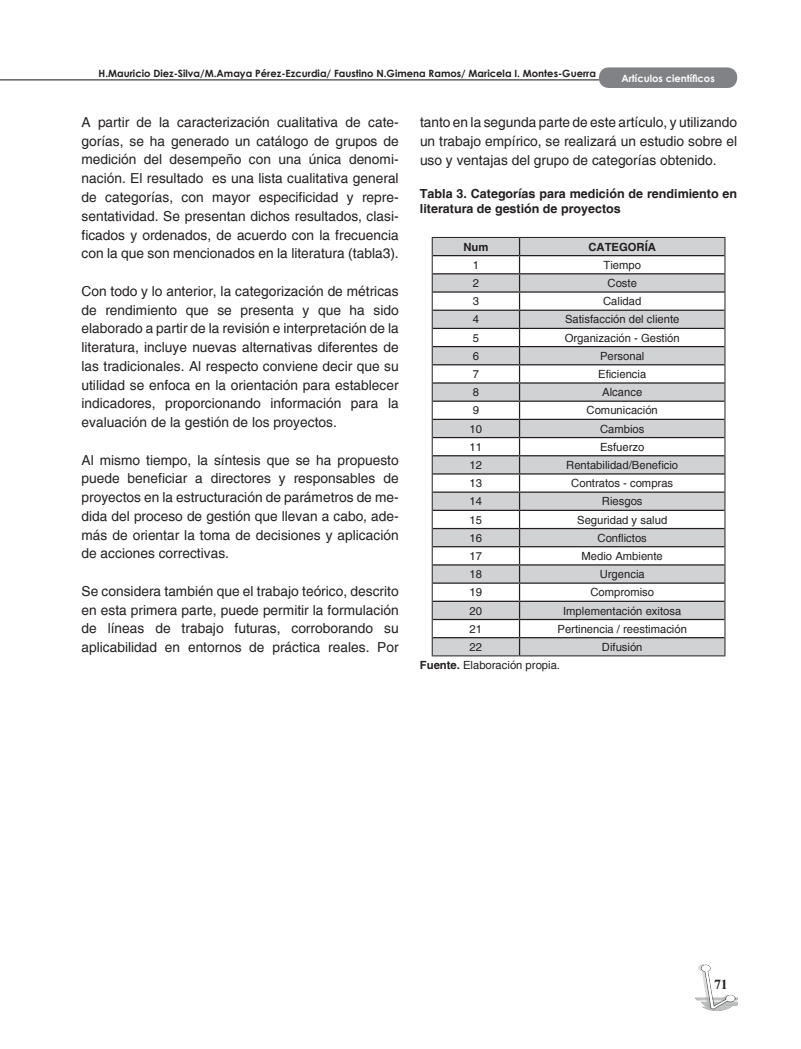
<style>
.page{position:relative;width:801px;height:1049px;background:#fff}
.page>*{position:absolute;margin:0;border:0;box-sizing:border-box;transform-origin:0 0}
.t1{font:13.75px/18.8px "Helvetica";color:#231f20;text-align:justify}
.t2{font:700 13.75px "Times New Roman";color:#231f20}
.t3{font:700 12.5px/15px "Helvetica";color:#231f20}
.t4{font:11.25px "Helvetica";color:#231f20}
.t5{font:700 11.25px "Helvetica";color:#231f20}
.t6{font:700 10px "Century Gothic";color:#231f20}
.t7{font:700 10px "Century Gothic";color:#fdfdfd}
.s1{font-weight:700}
</style>
<div class="page">
<div style="left:599px;top:67px;width:138px;height:21px;background:#808285;border-radius:10px"></div>
<hr style="left:0;top:79px;width:599px;height:1px;background:#6c6d70">
<img style="left:695px;top:964px;width:42px;height:46px">
<svg style="left:433px;top:238px;width:291px;height:417px;fill:#d1d2d4"></svg>
<hr style="left:433px;top:255px;width:86px;height:1px;background:#231f20">
<hr style="left:519px;top:255px;width:205px;height:1px;background:#231f20">
<hr style="left:433px;top:273px;width:86px;height:1px;background:#231f20">
<hr style="left:519px;top:273px;width:205px;height:1px;background:#231f20">
<hr style="left:433px;top:291px;width:86px;height:2px;background:#231f20">
<hr style="left:519px;top:291px;width:205px;height:2px;background:#231f20">
<hr style="left:433px;top:310px;width:86px;height:1px;background:#231f20">
<hr style="left:519px;top:310px;width:205px;height:1px;background:#231f20">
<hr style="left:433px;top:328px;width:86px;height:1px;background:#231f20">
<hr style="left:519px;top:328px;width:205px;height:1px;background:#231f20">
<hr style="left:433px;top:346px;width:86px;height:1px;background:#231f20">
<hr style="left:519px;top:346px;width:205px;height:1px;background:#231f20">
<hr style="left:433px;top:364px;width:86px;height:1px;background:#231f20">
<hr style="left:519px;top:364px;width:205px;height:1px;background:#231f20">
<hr style="left:433px;top:382px;width:86px;height:2px;background:#231f20">
<hr style="left:519px;top:382px;width:205px;height:2px;background:#231f20">
<hr style="left:433px;top:400px;width:86px;height:2px;background:#231f20">
<hr style="left:519px;top:400px;width:205px;height:2px;background:#231f20">
<hr style="left:433px;top:419px;width:86px;height:1px;background:#231f20">
<hr style="left:519px;top:419px;width:205px;height:1px;background:#231f20">
<hr style="left:433px;top:437px;width:86px;height:1px;background:#231f20">
<hr style="left:519px;top:437px;width:205px;height:1px;background:#231f20">
<hr style="left:433px;top:455px;width:86px;height:1px;background:#231f20">
<hr style="left:519px;top:455px;width:205px;height:1px;background:#231f20">
<hr style="left:433px;top:473px;width:86px;height:2px;background:#231f20">
<hr style="left:519px;top:473px;width:205px;height:2px;background:#231f20">
<hr style="left:433px;top:491px;width:86px;height:2px;background:#231f20">
<hr style="left:519px;top:491px;width:205px;height:2px;background:#231f20">
<hr style="left:433px;top:510px;width:86px;height:1px;background:#231f20">
<hr style="left:519px;top:510px;width:205px;height:1px;background:#231f20">
<hr style="left:433px;top:528px;width:86px;height:1px;background:#231f20">
<hr style="left:519px;top:528px;width:205px;height:1px;background:#231f20">
<hr style="left:433px;top:546px;width:86px;height:1px;background:#231f20">
<hr style="left:519px;top:546px;width:205px;height:1px;background:#231f20">
<hr style="left:433px;top:564px;width:86px;height:1px;background:#231f20">
<hr style="left:519px;top:564px;width:205px;height:1px;background:#231f20">
<hr style="left:433px;top:582px;width:86px;height:2px;background:#231f20">
<hr style="left:519px;top:582px;width:205px;height:2px;background:#231f20">
<hr style="left:433px;top:601px;width:86px;height:1px;background:#231f20">
<hr style="left:519px;top:601px;width:205px;height:1px;background:#231f20">
<hr style="left:433px;top:619px;width:86px;height:1px;background:#231f20">
<hr style="left:519px;top:619px;width:205px;height:1px;background:#231f20">
<hr style="left:433px;top:637px;width:86px;height:1px;background:#231f20">
<hr style="left:519px;top:637px;width:205px;height:1px;background:#231f20">
<svg style="left:519px;top:238px;width:1px;height:417px"></svg>
<hr style="left:432px;top:237px;width:87px;height:1px;background:#231f20">
<hr style="left:519px;top:237px;width:206px;height:1px;background:#231f20">
<svg style="left:432px;top:238px;width:1px;height:417px"></svg>
<svg style="left:724px;top:238px;width:1px;height:417px"></svg>
<hr style="left:432px;top:655px;width:87px;height:1px;background:#231f20">
<hr style="left:519px;top:655px;width:206px;height:1px;background:#231f20">
<p class="t6" style="left:99px;top:65px;width:499px">H.Mauricio Diez-Silva/M.Amaya Pérez-Ezcurdia/ Faustino N.Gimena Ramos/ Maricela I. Montes-Guerra</p>
<p class="t7" style="left:621px;top:70px;width:95px">Artículos científicos</p>
<p class="t1" style="left:82px;top:113px;width:319px">A partir de la caracterización cualitativa de cate&shy;gorías, se ha generado un catálogo de grupos de medición del desempeño con una única denomi&shy;nación. El resultado es una lista cualitativa general de categorías, con mayor especificidad y repre&shy;sentatividad. Se presentan dichos resultados, clasi&shy;ficados y ordenados, de acuerdo con la frecuencia con la que son mencionados en la literatura (tabla3).</p>
<p class="t1" style="left:82px;top:282px;width:319px">Con todo y lo anterior, la categorización de métricas de rendimiento que se presenta y que ha sido elaborado a partir de la revisión e interpretación de la literatura, incluye nuevas alternativas diferentes de las tradicionales. Al respecto conviene decir que su utilidad se enfoca en la orientación para establecer indicadores, proporcionando información para la evaluación de la gestión de los proyectos.</p>
<p class="t1" style="left:82px;top:450px;width:319px">Al mismo tiempo, la síntesis que se ha propuesto puede beneficiar a directores y responsables de proyectos en la estructuración de parámetros de me&shy;dida del proceso de gestión que llevan a cabo, ade&shy;más de orientar la toma de decisiones y aplicación de acciones correctivas.</p>
<p class="t1" style="left:82px;top:582px;width:319px">Se considera también que el trabajo teórico, descrito en esta primera parte, puede permitir la formulación de líneas de trabajo futuras, corroborando su aplicabilidad en entornos de práctica reales. Por</p>
<p class="t1" style="left:420px;top:113px;width:319px">tanto en la segunda parte de este artículo, y utilizando un trabajo empírico, se realizará un estudio sobre el uso y ventajas del grupo de categorías obtenido.</p>
<p class="t3" style="left:420px;top:186px;width:319px">Tabla 3. Categorías para medición de rendimiento en literatura de gestión de proyectos</p>
<p class="t5" style="left:463px;top:240px;width:26px">Num</p>
<p class="t5" style="left:588px;top:240px;width:69px">CATEGORÍA</p>
<p class="t4" style="left:473px;top:258px;width:8px">1</p>
<p class="t4" style="left:603px;top:258px;width:39px">Tiempo</p>
<p class="t4" style="left:473px;top:276px;width:8px">2</p>
<p class="t4" style="left:607px;top:276px;width:31px">Coste</p>
<p class="t4" style="left:473px;top:295px;width:8px">3</p>
<p class="t4" style="left:603px;top:295px;width:40px">Calidad</p>
<p class="t4" style="left:473px;top:313px;width:8px">4</p>
<p class="t4" style="left:565px;top:313px;width:116px">Satisfacción del cliente</p>
<p class="t4" style="left:473px;top:331px;width:8px">5</p>
<p class="t4" style="left:565px;top:331px;width:117px">Organización - Gestión</p>
<p class="t4" style="left:473px;top:349px;width:8px">6</p>
<p class="t4" style="left:600px;top:349px;width:46px">Personal</p>
<p class="t4" style="left:473px;top:367px;width:8px">7</p>
<p class="t4" style="left:598px;top:367px;width:50px">Eficiencia</p>
<p class="t4" style="left:473px;top:386px;width:8px">8</p>
<p class="t4" style="left:602px;top:386px;width:42px">Alcance</p>
<p class="t4" style="left:473px;top:404px;width:8px">9</p>
<p class="t4" style="left:586px;top:404px;width:73px">Comunicación</p>
<p class="t4" style="left:470px;top:422px;width:14px">10</p>
<p class="t4" style="left:600px;top:422px;width:46px">Cambios</p>
<p class="t4" style="left:470px;top:440px;width:14px">11</p>
<p class="t4" style="left:600px;top:440px;width:46px">Esfuerzo</p>
<p class="t4" style="left:470px;top:458px;width:14px">12</p>
<p class="t4" style="left:566px;top:458px;width:113px">Rentabilidad/Beneficio</p>
<p class="t4" style="left:470px;top:477px;width:14px">13</p>
<p class="t4" style="left:571px;top:477px;width:103px">Contratos - compras</p>
<p class="t4" style="left:470px;top:495px;width:14px">14</p>
<p class="t4" style="left:602px;top:495px;width:42px">Riesgos</p>
<p class="t4" style="left:470px;top:513px;width:14px">15</p>
<p class="t4" style="left:577px;top:513px;width:92px">Seguridad y salud</p>
<p class="t4" style="left:470px;top:531px;width:14px">16</p>
<p class="t4" style="left:597px;top:531px;width:51px">Conflictos</p>
<p class="t4" style="left:470px;top:549px;width:14px">17</p>
<p class="t4" style="left:581px;top:549px;width:83px">Medio Ambiente</p>
<p class="t4" style="left:470px;top:568px;width:14px">18</p>
<p class="t4" style="left:600px;top:568px;width:47px">Urgencia</p>
<p class="t4" style="left:470px;top:586px;width:14px">19</p>
<p class="t4" style="left:590px;top:586px;width:65px">Compromiso</p>
<p class="t4" style="left:470px;top:604px;width:14px">20</p>
<p class="t4" style="left:563px;top:604px;width:120px">Implementación exitosa</p>
<p class="t4" style="left:470px;top:622px;width:14px">21</p>
<p class="t4" style="left:557px;top:622px;width:131px">Pertinencia / reestimación</p>
<p class="t4" style="left:470px;top:640px;width:14px">22</p>
<p class="t4" style="left:602px;top:640px;width:42px">Difusión</p>
<p class="t4" style="left:420px;top:659px;width:142px"><span class="s1">Fuente.</span> Elaboración propia.</p>
<p class="t2" style="left:714px;top:974px;width:15px">71</p>
</div>
